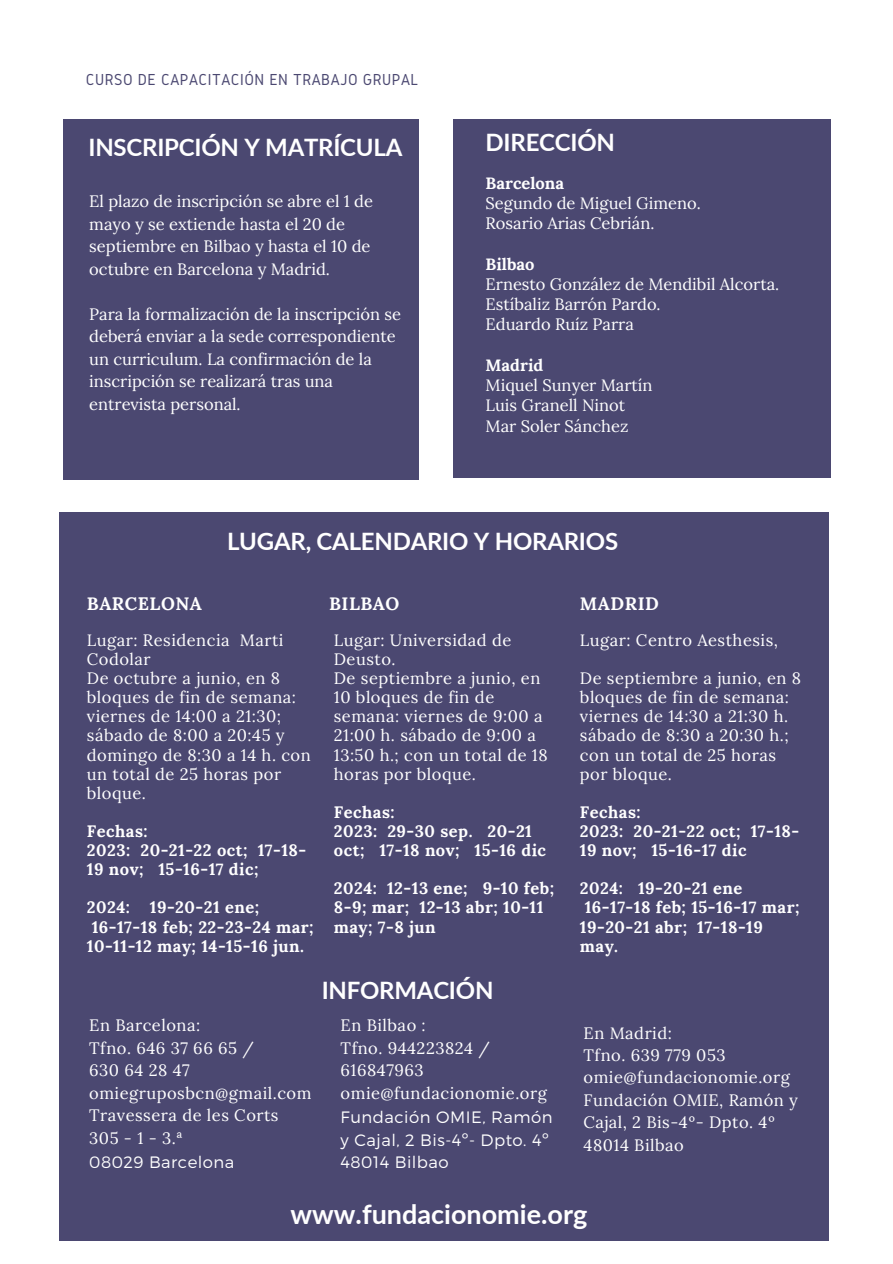
<style>
.page{position:relative;width:893px;height:1264px;background:#fff}
.page>*{position:absolute;margin:0;border:0;box-sizing:border-box;transform-origin:0 0}
.t1{font:700 27px "Lato";color:#fff}
.t2{font:700 24px "Lato";letter-spacing:-.01em;color:#fff}
.t3{font:700 18px "Lora";letter-spacing:.03em;color:#fff}
.t4{font:16.5px/19px "Lora";letter-spacing:.03em;color:#fff}
.t5{font:16.5px/22.5px "Lora";color:#fff}
.t6{font:700 16.5px/19px "Lora";letter-spacing:.03em;color:#fff}
.t7{font:300 16.5px/22.5px "Montserrat";letter-spacing:.03em;color:#fff}
.t8{font:16.5px "Gidole";letter-spacing:.03em;color:#4b4871}
.t9{font:700 16.5px "Lora";color:#fff}
</style>
<div class="page">
<div style="left:63px;top:119px;width:355px;height:360px;background:#4b4871"></div>
<div style="left:453px;top:119px;width:377px;height:358px;background:#4b4871"></div>
<div style="left:60px;top:512px;width:769px;height:729px;background:#4b4871"></div>
<p class="t8" style="left:86px;top:71px;width:334px">CURSO DE CAPACITACIÓN EN TRABAJO GRUPAL</p>
<p class="t2" style="left:88px;top:132px;width:315px">INSCRIPCIÓN Y MATRÍCULA</p>
<p class="t5" style="left:89px;top:190px;width:285px">El plazo de inscripción se abre el 1 de mayo y se extiende hasta el 20 de septiembre en Bilbao y hasta el 10 de octubre en Barcelona y Madrid.</p>
<p class="t5" style="left:89px;top:302px;width:313px">Para la formalización de la inscripción se deberá enviar a la sede correspondiente un curriculum. La confirmación de la inscripción se realizará tras una entrevista personal.</p>
<p class="t2" style="left:485px;top:127px;width:131px">DIRECCIÓN</p>
<p class="t9" style="left:485px;top:172px;width:80px">Barcelona</p>
<p class="t5" style="left:485px;top:192px;width:217px">Segundo de Miguel Gimeno.</p>
<p class="t5" style="left:485px;top:212px;width:170px">Rosario Arias Cebrián.</p>
<p class="t6" style="left:485px;top:254px;width:50px">Bilbao</p>
<p class="t5" style="left:485px;top:273px;width:295px">Ernesto González de Mendibil Alcorta.</p>
<p class="t5" style="left:485px;top:293px;width:176px">Estíbaliz Barrón Pardo.</p>
<p class="t5" style="left:485px;top:313px;width:150px">Eduardo Ruíz Parra</p>
<p class="t6" style="left:485px;top:355px;width:59px">Madrid</p>
<p class="t5" style="left:485px;top:374px;width:168px">Miquel Sunyer Martín</p>
<p class="t5" style="left:485px;top:394px;width:141px">Luis Granell Ninot</p>
<p class="t5" style="left:485px;top:414px;width:144px">Mar Soler Sánchez</p>
<p class="t2" style="left:227px;top:526px;width:392px">LUGAR, CALENDARIO Y HORARIOS</p>
<p class="t3" style="left:87px;top:592px;width:116px">BARCELONA</p>
<p class="t3" style="left:329px;top:592px;width:72px">BILBAO</p>
<p class="t4" style="left:87px;top:630px;width:198px">Lugar: Residencia Marti<br>Codolar</p>
<p class="t4" style="left:87px;top:668px;width:225px">De octubre a junio, en 8 bloques de fin de semana: viernes de 14:00 a 21:30; sábado de 8:00 a 20:45 y domingo de 8:30 a 14 h. con un total de 25 horas por bloque.</p>
<p class="t6" style="left:87px;top:821px;width:62px">Fechas:</p>
<p class="t6" style="left:87px;top:840px;width:221px">2023: 20-21-22 oct; 17-18-<br>19 nov; 15-16-17 dic;</p>
<p class="t6" style="left:87px;top:897px;width:228px">2024: 19-20-21 ene;<br>16-17-18 feb; 22-23-24 mar;<br>10-11-12 may; 14-15-16 jun.</p>
<p class="t4" style="left:89px;top:1015px;width:112px">En Barcelona:</p>
<p class="t4" style="left:89px;top:1038px;width:166px">Tfno. 646 37 66 65 /</p>
<p class="t4" style="left:89px;top:1060px;width:102px">630 64 28 47</p>
<p class="t4" style="left:89px;top:1083px;width:224px">omiegruposbcn@gmail.com</p>
<p class="t4" style="left:89px;top:1105px;width:191px">Travessera de les Corts</p>
<p class="t4" style="left:89px;top:1128px;width:95px">305 - 1 - 3.ª</p>
<p class="t7" style="left:89px;top:1150px;width:147px">08029 Barcelona</p>
<p class="t4" style="left:334px;top:630px;width:179px">Lugar: Universidad de<br>Deusto.</p>
<p class="t4" style="left:334px;top:668px;width:215px">De septiembre a junio, en<br>10 bloques de fin de semana: viernes de 9:00 a<br>21:00 h. sábado de 9:00 a<br>13:50 h.; con un total de 18 horas por bloque.</p>
<p class="t6" style="left:334px;top:802px;width:62px">Fechas:</p>
<p class="t6" style="left:334px;top:821px;width:214px">2023: 29-30 sep. 20-21 oct; 17-18 nov; 15-16 dic</p>
<p class="t6" style="left:334px;top:878px;width:222px">2024: 12-13 ene; 9-10 feb;<br>8-9; mar; 12-13 abr; 10-11 may; 7-8 jun</p>
<p class="t2" style="left:322px;top:975px;width:173px">INFORMACIÓN</p>
<p class="t4" style="left:340px;top:1015px;width:87px">En Bilbao :</p>
<p class="t4" style="left:340px;top:1036px;width:151px;line-height:22.5px">Tfno. 944223824 /<br>616847963</p>
<p class="t4" style="left:340px;top:1083px;width:208px">omie@fundacionomie.org</p>
<p class="t7" style="left:340px;top:1105px;width:213px">Fundación OMIE, Ramón y Cajal, 2 Bis-4º- Dpto. 4º<br>48014 Bilbao</p>
<p class="t3" style="left:580px;top:592px;width:80px">MADRID</p>
<p class="t4" style="left:580px;top:630px;width:199px">Lugar: Centro Aesthesis,</p>
<p class="t4" style="left:580px;top:668px;width:222px">De septiembre a junio, en 8 bloques de fin de semana:</p>
<p class="t4" style="left:580px;top:706px;width:210px">viernes de 14:30 a 21:30 h. sábado de 8:30 a 20:30 h.; con un total de 25 horas por bloque.</p>
<p class="t6" style="left:580px;top:802px;width:62px">Fechas:</p>
<p class="t6" style="left:580px;top:821px;width:221px">2023: 20-21-22 oct; 17-18-<br>19 nov; 15-16-17 dic</p>
<p class="t6" style="left:580px;top:878px;width:221px">2024: 19-20-21 ene<br>16-17-18 feb; 15-16-17 mar;<br>19-20-21 abr; 17-18-19 may.</p>
<p class="t4" style="left:583px;top:1022px;width:90px">En Madrid:</p>
<p class="t4" style="left:583px;top:1045px;width:144px">Tfno. 639 779 053</p>
<p class="t4" style="left:583px;top:1067px;width:208px">omie@fundacionomie.org</p>
<p class="t4" style="left:583px;top:1088px;width:216px;line-height:22.5px">Fundación OMIE, Ramón y<br>Cajal, 2 Bis-4º- Dpto. 4º<br>48014 Bilbao</p>
<p class="t1" style="left:290px;top:1196px;width:298px">www.fundacionomie.org</p>
</div>
